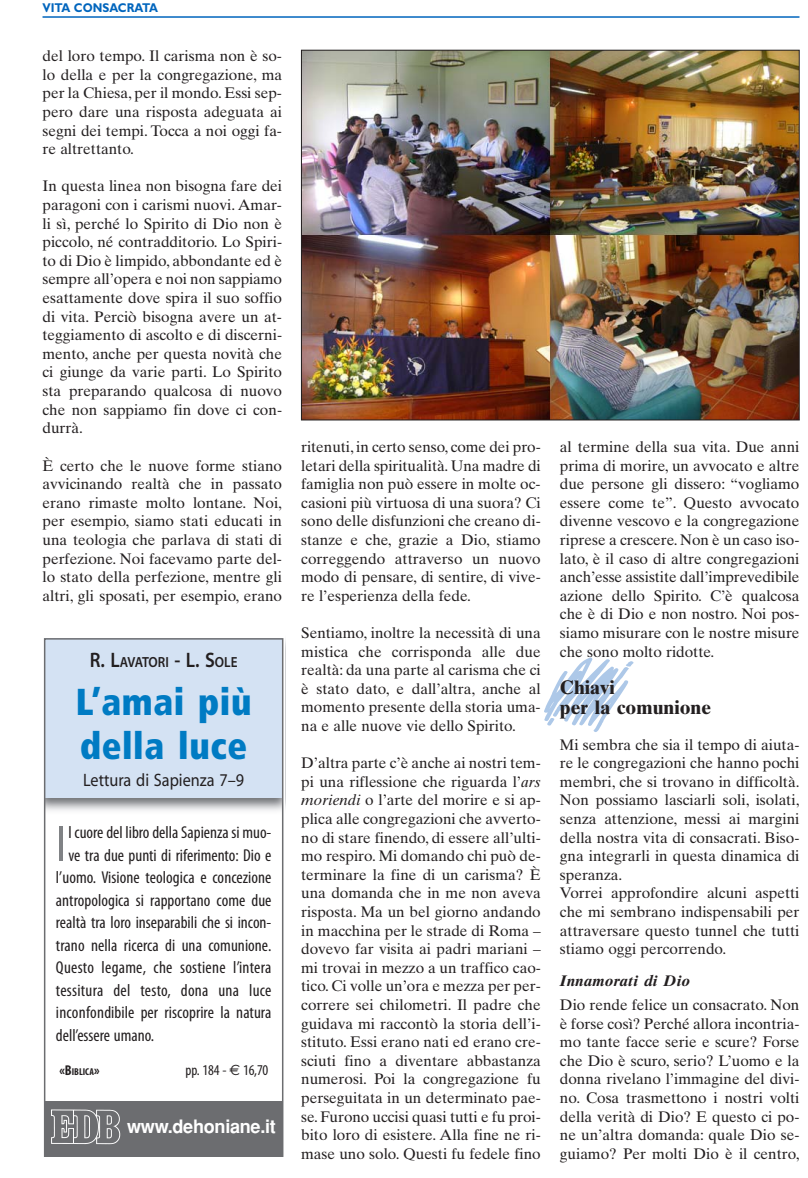
<style>
.page{position:relative;width:808px;height:1178px;background:#fff}
.page>*{position:absolute;margin:0;border:0;box-sizing:border-box;transform-origin:0 0}
.t1{font:condensed 51px "Myriad Pro";color:#808285}
.t2{font:900 condensed 37.5px/43.5px "Frutiger";letter-spacing:.015em;color:#007bc3;scale:.95 1}
.t3{font:700 19.5px/19.5px "Times Ten";color:#231f20}
.t4{font:700 18.45px "Helvetica";letter-spacing:-.015em;color:#fff}
.t5{font:18px "Myriad";color:#231f20;scale:.9 1}
.t6{font:condensed 17.25px "Myriad Pro";letter-spacing:.005em;color:#231f20}
.t7{font:15.3px/18.6px "Times Ten";color:#231f20;text-align:justify}
.t8{font:italic 700 15.3px "Times Ten";color:#231f20}
.t9{font:condensed 15px "Myriad Pro";letter-spacing:-.01em;color:#231f20}
.t10{font:600 14.7px "Myriad Pro";letter-spacing:-.015em;color:#231f20;scale:.9 1}
.t11{font:700 12.75px "Gill Sans";color:#0065bd;scale:.9 1}
.t12{font:700 condensed 10.05px "Myriad Pro";color:#231f20}
.s1{font-size:21px}
.s2{font-size:14.25px}
.s3{font-family:"Euro Sans";font-stretch:normal}
.s4{font-style:italic}
</style>
<div class="page">
<hr style="left:43px;top:16px;width:756px;height:2px;background:#0065bd">
<img style="left:303px;top:52px;width:494px;height:366px">
<div style="left:44px;top:638px;width:239px;height:159px;background:#d4e2f3"></div>
<div style="left:44px;top:1101px;width:239px;height:55px;background:#6c6d70"></div>
<img style="left:51px;top:1109px;width:70px;height:36px">
<div style="left:44px;top:638px;width:239px;height:519px;border:2px solid #6c6d70"></div>
<p class="t11" style="left:43px;top:3px;width:130px">VITA CONSACRATA</p>
<p class="t7" style="left:43px;top:48px;width:241px">del loro tempo. Il carisma non è so&shy;lo della e per la congregazione, ma per la Chiesa, per il mondo. Essi sep&shy;pero dare una risposta adeguata ai segni dei tempi. Tocca a noi oggi fa&shy;re altrettanto.</p>
<p class="t7" style="left:43px;top:178px;width:241px">In questa linea non bisogna fare dei paragoni con i carismi nuovi. Amar&shy;li sì, perché lo Spirito di Dio non è piccolo, né contradditorio. Lo Spiri&shy;to di Dio è limpido, abbondante ed è sempre all’opera e noi non sappiamo esattamente dove spira il suo soffio di vita. Perciò bisogna avere un at&shy;teggiamento di ascolto e di discerni&shy;mento, anche per questa novità che ci giunge da varie parti. Lo Spirito sta preparando qualcosa di nuovo che non sappiamo fin dove ci con&shy;durrà.</p>
<p class="t7" style="left:43px;top:457px;width:241px">È certo che le nuove forme stiano avvicinando realtà che in passato erano rimaste molto lontane. Noi, per esempio, siamo stati educati in una teologia che parlava di stati di perfezione. Noi facevamo parte del&shy;lo stato della perfezione, mentre gli altri, gli sposati, per esempio, erano</p>
<p class="t10" style="left:90px;top:653px;width:166px"><span class="s1">R. L</span>AVATORI <span class="s1">- L. S</span>OLE</p>
<h2 class="t2" style="left:76px;top:683px;width:186px">L’amai più della luce</h2>
<p class="t5" style="left:83px;top:773px;width:180px">Lettura di Sapienza 7–9</p>
<h1 class="t1" style="left:56px;top:826px;width:12px">I</h1>
<p class="t6" style="left:68px;top:826px;width:204px">l cuore del libro della Sapienza si muo-</p>
<p class="t6" style="left:68px;top:849px;width:204px">ve tra due punti di riferimento: Dio e</p>
<p class="t6" style="left:56px;top:871px;width:217px">l’uomo. Visione teologica e concezione</p>
<p class="t6" style="left:56px;top:894px;width:217px">antropologica si rapportano come due</p>
<p class="t6" style="left:56px;top:916px;width:217px">realtà tra loro inseparabili che si incon-</p>
<p class="t6" style="left:56px;top:939px;width:217px">trano nella ricerca di una comunione.</p>
<p class="t6" style="left:56px;top:961px;width:217px">Questo legame, che sostiene l’intera</p>
<p class="t6" style="left:56px;top:984px;width:217px">tessitura del testo, dona una luce</p>
<p class="t6" style="left:56px;top:1006px;width:217px">inconfondibile per riscoprire la natura</p>
<p class="t6" style="left:56px;top:1029px;width:100px">dell’essere umano.</p>
<p class="t12" style="left:59px;top:1065px;width:42px"><span class="s2">«B</span>IBLICA<span class="s2">»</span></p>
<p class="t9" style="left:186px;top:1065px;width:84px">pp. 184 - <span class="s3">€</span> 16,70</p>
<p class="t4" style="left:127px;top:1119px;width:150px">www.dehoniane.it</p>
<p class="t7" style="left:301px;top:439px;width:241px">ritenuti, in certo senso, come dei pro&shy;letari della spiritualità. Una madre di famiglia non può essere in molte oc&shy;casioni più virtuosa di una suora? Ci sono delle disfunzioni che creano di&shy;stanze e che, grazie a Dio, stiamo correggendo attraverso un nuovo modo di pensare, di sentire, di vive&shy;re l’esperienza della fede.</p>
<p class="t7" style="left:301px;top:625px;width:241px">Sentiamo, inoltre la necessità di una mistica che corrisponda alle due realtà: da una parte al carisma che ci è stato dato, e dall’altra, anche al momento presente della storia uma&shy;na e alle nuove vie dello Spirito.</p>
<p class="t7" style="left:301px;top:755px;width:241px">D’altra parte c’è anche ai nostri tem&shy;pi una riflessione che riguarda l’<span class="s4">ars moriendi</span> o l’arte del morire e si ap&shy;plica alle congregazioni che avverto&shy;no di stare finendo, di essere all’ulti&shy;mo respiro. Mi domando chi può de&shy;terminare la fine di un carisma? È una domanda che in me non aveva risposta. Ma un bel giorno andando in macchina per le strade di Roma – dovevo far visita ai padri mariani – mi trovai in mezzo a un traffico cao&shy;tico. Ci volle un’ora e mezza per per&shy;correre sei chilometri. Il padre che guidava mi raccontò la storia dell’i&shy;stituto. Essi erano nati ed erano cre&shy;sciuti fino a diventare abbastanza numerosi. Poi la congregazione fu perseguitata in un determinato pae&shy;se. Furono uccisi quasi tutti e fu proi&shy;bito loro di esistere. Alla fine ne ri&shy;mase uno solo. Questi fu fedele fino</p>
<p class="t7" style="left:560px;top:439px;width:241px">al termine della sua vita. Due anni prima di morire, un avvocato e altre due persone gli dissero: “vogliamo essere come te”. Questo avvocato divenne vescovo e la congregazione riprese a crescere. Non è un caso iso&shy;lato, è il caso di altre congregazioni anch’esse assistite dall’imprevedibile azione dello Spirito. C’è qualcosa che è di Dio e non nostro. Noi pos&shy;siamo misurare con le nostre misure che sono molto ridotte.</p>
<p class="t3" style="left:560px;top:680px;width:153px">Chiavi<br>per la comunione</p>
<p class="t7" style="left:560px;top:736px;width:241px;text-align:left">Mi sembra che sia il tempo di aiuta&shy;re le congregazioni che hanno pochi membri, che si trovano in difficoltà.<br>Non possiamo lasciarli soli, isolati, senza attenzione, messi ai margini della nostra vita di consacrati. Biso&shy;gna integrarli in questa dinamica di speranza.<br>Vorrei approfondire alcuni aspetti che mi sembrano indispensabili per attraversare questo tunnel che tutti stiamo oggi percorrendo.</p>
<p class="t8" style="left:560px;top:974px;width:132px">Innamorati di Dio</p>
<p class="t7" style="left:560px;top:997px;width:241px">Dio rende felice un consacrato. Non è forse così? Perché allora incontria&shy;mo tante facce serie e scure? Forse che Dio è scuro, serio? L’uomo e la donna rivelano l’immagine del divi&shy;no. Cosa trasmettono i nostri volti della verità di Dio? E questo ci po&shy;ne un’altra domanda: quale Dio se&shy;guiamo? Per molti Dio è il centro,</p>
</div>
